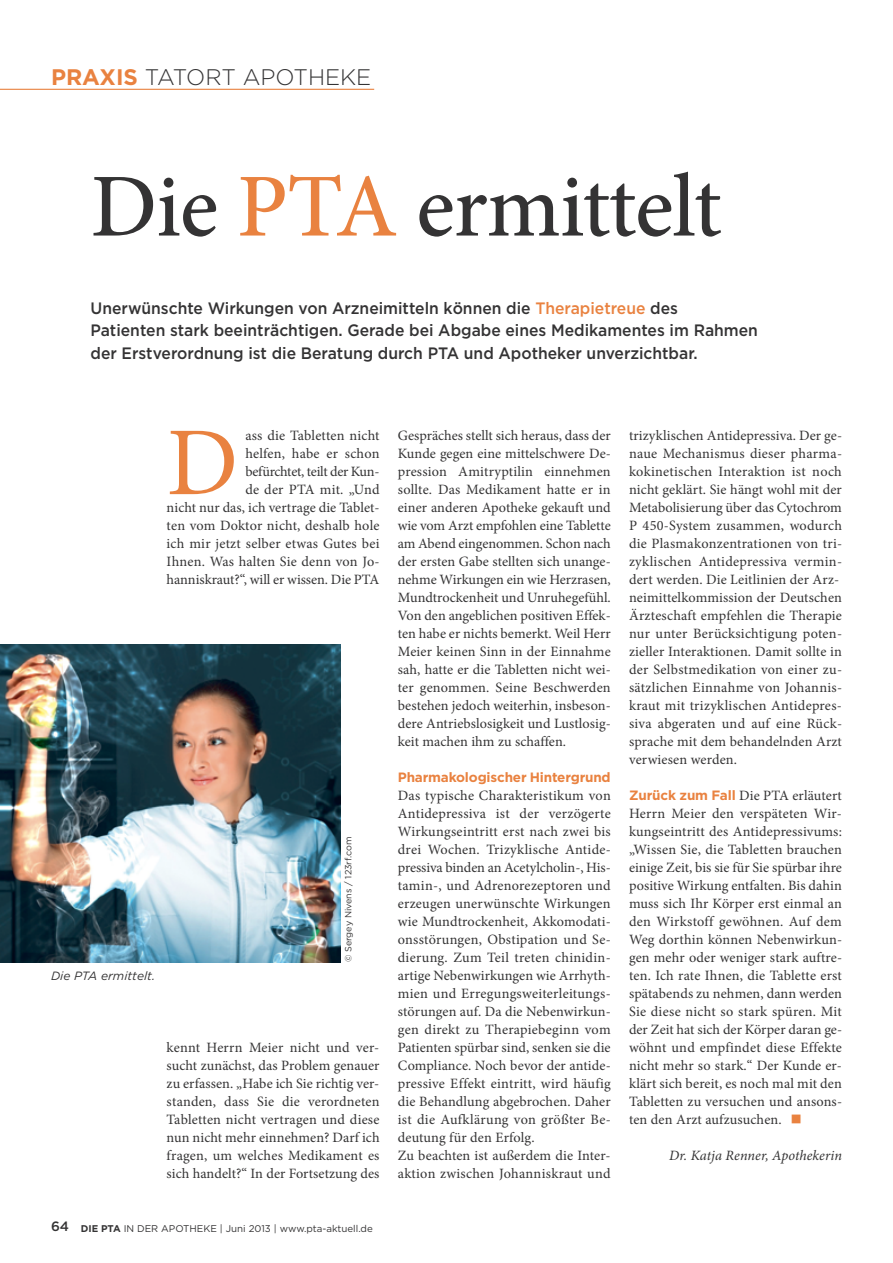
<style>
.page{position:relative;width:893px;height:1263px;background:#fff}
.page>*{position:absolute;margin:0;border:0;box-sizing:border-box;transform-origin:0 0}
.t1{font:97.35px "Minion Pro";color:#e98240}
.t2{font:500 90px "Minion Pro";letter-spacing:-.01em;color:#343334}
.t3{font:300 22.5px "Gotham";color:#343334}
.t4{font:500 16.5px/22.5px "Gotham";color:#343334;scale:.95 1}
.t5{font:14.25px/18px "Minion Pro";letter-spacing:.01em;color:#343334;text-align:justify}
.t6{font:italic 14.25px "Minion Pro";letter-spacing:.005em;color:#343334}
.t7{font:700 13.5px "Gotham";letter-spacing:-.01em;color:#e98240}
.t8{font:italic 12px "Gotham";color:#343334}
.t9{font:9.75px "Gotham";color:#343334}
.t10{font:9px "Gotham";color:#343334}
.s1{font-weight:700;color:#e98240}
.s2{color:#e98240}
.s3{font-weight:500;font-size:13.5px}
.s4{font-weight:700}
.s5{font-family:"Gotham";font-weight:700;font-size:13.5px;color:#e98240}
</style>
<div class="page">
<hr style="left:0;top:89px;width:374px;height:1px;background:#e98240">
<img style="left:0;top:644px;width:340px;height:318px">
<h3 class="t3" style="left:51px;top:68px;width:322px"><span class="s1">PRAXIS</span> TATORT APOTHEKE</h3>
<h2 class="t2" style="left:91px;top:152px;width:633px">Die <span class="s2">PTA</span> ermittelt</h2>
<p class="t4" style="left:91px;top:298px;width:704px">Unerwünschte Wirkungen von Arzneimitteln können die <span class="s2">Therapietreue</span> des<br>Patienten stark beeinträchtigen. Gerade bei Abgabe eines Medikamentes im Rahmen der Erstverordnung ist die Beratung durch PTA und Apotheker unverzichtbar.</p>
<p class="t5" style="left:167px;top:428px;width:214px;text-align:right">ass die Tabletten nicht<br>helfen, habe er schon<br>befürchtet, teilt der Kun-<br>de der PTA mit. „Und<br>nicht nur das, ich vertrage die Tablet&shy;ten vom Doktor nicht, deshalb hole ich mir jetzt selber etwas Gutes bei<br>Ihnen. Was halten Sie denn von Jo&shy;hanniskraut?“, will er wissen. Die PTA</p>
<h1 class="t1" style="left:167px;top:425px;width:73px">D</h1>
<p class="t8" style="left:51px;top:971px;width:106px">Die PTA ermittelt.</p>
<p class="t10" style="left:345px;top:962px;width:127px;rotate:-90deg">© Sergey Nivens / 123rf.com</p>
<p class="t5" style="left:167px;top:1040px;width:214px">kennt Herrn Meier nicht und ver&shy;sucht zunächst, das Problem genauer zu erfassen. „Habe ich Sie richtig ver&shy;standen, dass Sie die verordneten Tabletten nicht vertragen und diese nun nicht mehr einnehmen? Darf ich fragen, um welches Medikament es sich handelt?“ In der Fortsetzung des</p>
<p class="t9" style="left:51px;top:1225px;width:323px"><span class="s3">64</span> <span class="s4">DIE PTA</span> IN DER APOTHEKE | Juni 2013 | www.pta-aktuell.de</p>
<p class="t5" style="left:398px;top:428px;width:215px">Gespräches stellt sich heraus, dass der Kunde gegen eine mittelschwere De&shy;pression Amitryptilin einnehmen sollte. Das Medikament hatte er in einer anderen Apotheke gekauft und wie vom Arzt empfohlen eine Tablette am Abend eingenommen. Schon nach der ersten Gabe stellten sich unange&shy;nehme Wirkungen ein wie Herzrasen, Mundtrockenheit und Unruhegefühl.<br>Von den angeblichen positiven Effek&shy;ten habe er nichts bemerkt. Weil Herr Meier keinen Sinn in der Einnahme sah, hatte er die Tabletten nicht wei&shy;ter genommen. Seine Beschwerden bestehen jedoch weiterhin, insbeson&shy;dere Antriebslosigkeit und Lustlosig&shy;keit machen ihm zu schaffen.</p>
<p class="t7" style="left:398px;top:772px;width:214px">Pharmakologischer Hintergrund</p>
<p class="t5" style="left:398px;top:788px;width:215px;text-align:left">Das typische Charakteristikum von Antidepressiva ist der verzögerte Wirkungseintritt erst nach zwei bis drei Wochen. Trizyklische Antide&shy;pressiva binden an Acetylcholin-, His&shy;tamin-, und Adrenorezeptoren und erzeugen unerwünschte Wirkungen wie Mundtrockenheit, Akkomodati&shy;onsstörungen, Obstipation und Se&shy;dierung. Zum Teil treten chinidin&shy;artige Nebenwirkungen wie Arrhyth&shy;mien und Erregungsweiterleitungs&shy;störungen auf. Da die Nebenwirkun&shy;gen direkt zu Therapiebeginn vom Patienten spürbar sind, senken sie die Compliance. Noch bevor der antide&shy;pressive Effekt eintritt, wird häufig die Behandlung abgebrochen. Daher ist die Aufklärung von größter Be&shy;deutung für den Erfolg.<br>Zu beachten ist außerdem die Inter&shy;aktion zwischen Johanniskraut und</p>
<p class="t5" style="left:629px;top:428px;width:215px;text-align:left">trizyklischen Antidepressiva. Der ge&shy;naue Mechanismus dieser pharma&shy;kokinetischen Interaktion ist noch nicht geklärt. Sie hängt wohl mit der Metabolisierung über das Cytochrom P 450-System zusammen, wodurch die Plasmakonzentrationen von tri&shy;zyklischen Antidepressiva vermin&shy;dert werden. Die Leitlinien der Arz&shy;neimittelkommission der Deutschen Ärzteschaft empfehlen die Therapie nur unter Berücksichtigung poten&shy;zieller Interaktionen. Damit sollte in der Selbstmedikation von einer zu&shy;sätzlichen Einnahme von Johannis&shy;kraut mit trizyklischen Antidepres&shy;siva abgeraten und auf eine Rück&shy;sprache mit dem behandelnden Arzt verwiesen werden.</p>
<p class="t5" style="left:629px;top:788px;width:215px"><span class="s5">Zurück zum Fall</span> Die PTA erläutert Herrn Meier den verspäteten Wir&shy;kungseintritt des Antidepressivums: „Wissen Sie, die Tabletten brauchen einige Zeit, bis sie für Sie spürbar ihre positive Wirkung entfalten. Bis dahin muss sich Ihr Körper erst einmal an den Wirkstoff gewöhnen. Auf dem Weg dorthin können Nebenwirkun&shy;gen mehr oder weniger stark auftre&shy;ten. Ich rate Ihnen, die Tablette erst spätabends zu nehmen, dann werden Sie diese nicht so stark spüren. Mit der Zeit hat sich der Körper daran ge&shy;wöhnt und empfindet diese Effekte nicht mehr so stark.“ Der Kunde er&shy;klärt sich bereit, es noch mal mit den Tabletten zu versuchen und ansons&shy;ten den Arzt aufzusuchen.</p>
<p class="t6" style="left:669px;top:1147px;width:174px">Dr. Katja Renner, Apothekerin</p>
</div>
